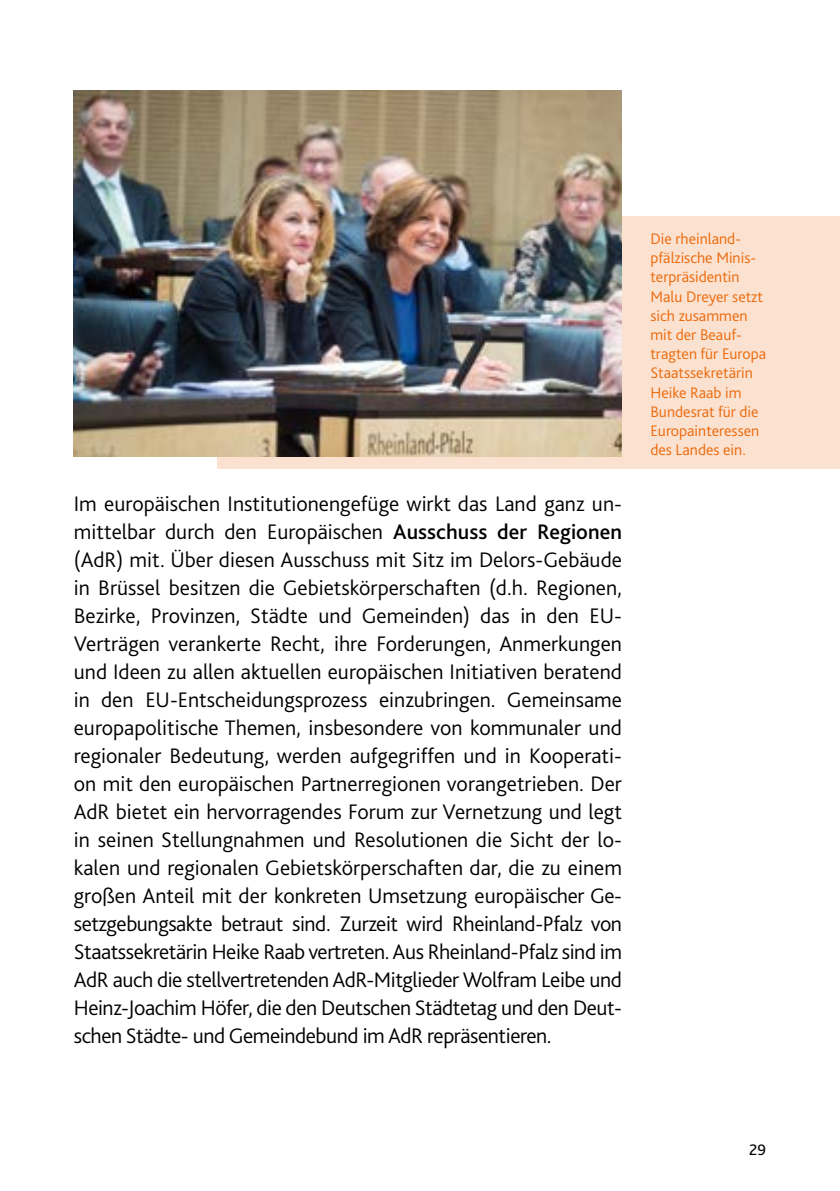
<style>
.page{position:relative;width:840px;height:1191px;background:#fff}
.page>*{position:absolute;margin:0;border:0;box-sizing:border-box;transform-origin:0 0}
.t1{font:300 22px/28px "Bliss 2";letter-spacing:-.02em;color:#000;text-align:justify}
.t2{font:300 16px/19.2px "Bliss 2";color:#eb690b}
.t3{font:16px "Bliss 2";color:#000}
.s1{font-weight:500}
</style>
<div class="page">
<div style="left:218px;top:217px;width:621px;height:252px;background:#fbe1cf"></div>
<img style="left:74px;top:91px;width:547px;height:365px">
<p class="t1" style="left:74px;top:489px;width:549px">Im europäischen Institutionengefüge wirkt das Land ganz un&shy;mittelbar durch den Europäischen <span class="s1">Ausschuss der Regionen </span>(AdR) mit. Über diesen Ausschuss mit Sitz im Delors-Gebäude in Brüssel besitzen die Gebietskörperschaften (d.h. Regionen, Bezirke, Provinzen, Städte und Gemeinden) das in den EU-Verträgen verankerte Recht, ihre Forderungen, Anmerkungen und Ideen zu allen aktuellen europäischen Initiativen beratend in den EU-Entscheidungsprozess einzubringen. Gemeinsame europapolitische Themen, insbesondere von kommunaler und regionaler Bedeutung, werden aufgegriffen und in Kooperati&shy;on mit den europäischen Partnerregionen vorangetrieben. Der AdR bietet ein hervorragendes Forum zur Vernetzung und legt in seinen Stellungnahmen und Resolutionen die Sicht der lo&shy;kalen und regionalen Gebietskörperschaften dar, die zu einem großen Anteil mit der konkreten Umsetzung europäischer Ge&shy;setzgebungsakte betraut sind. Zurzeit wird Rheinland-Pfalz von Staatssekretärin Heike Raab vertreten. Aus Rheinland-Pfalz sind im AdR auch die stellvertretenden AdR-Mitglieder Wolfram Leibe und Heinz-Joachim Höfer, die den Deutschen Städtetag und den Deut&shy;schen Städte- und Gemeindebund im AdR repräsentieren.</p>
<p class="t2" style="left:650px;top:229px;width:117px">Die rheinland&shy;pfälzische Minis&shy;terpräsidentin<br>Malu Dreyer setzt sich zusammen mit der Beauf&shy;tragten für Europa<br>Staatssekretärin<br>Heike Raab im<br>Bundesrat für die<br>Europainteressen des Landes ein.</p>
<p class="t3" style="left:748px;top:1139px;width:19px">29</p>
</div>
